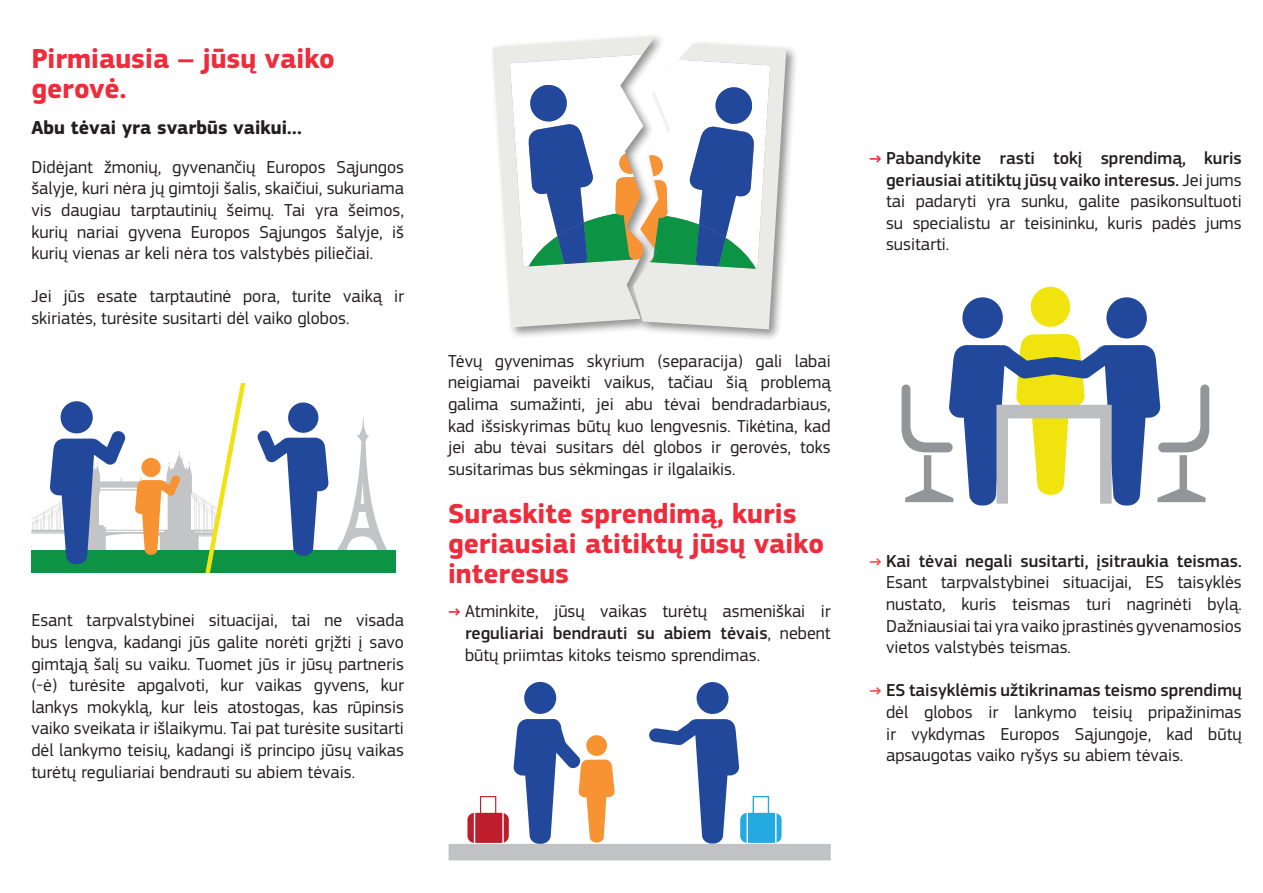
<style>
.page{position:relative;width:1263px;height:893px;background:#fff}
.page>*{position:absolute;margin:0;border:0;box-sizing:border-box;transform-origin:0 0}
.t1{font:700 28.5px/30px "EC Square Sans Pro";color:#ee2c3b}
.t2{font:700 19.5px "EC Square Sans Pro";color:#231f20}
.t3{font:18px/21.6px "EC Square Sans Pro";color:#231f20;text-align:justify}
.s1{font-weight:700;font-size:15.75px;color:#ee2c3b}
.s2{font-weight:500}
.s3{font-weight:700;font-size:15.75px;color:#ef4c48}
</style>
<div class="page">
<div style="left:1030px;top:287px;width:40px;height:40px;background:#f1e40e;border-radius:50%"></div>
<div style="left:962px;top:297px;width:41px;height:41px;background:#22489c;border-radius:50%"></div>
<div style="left:1106px;top:297px;width:41px;height:41px;background:#22489c;border-radius:50%"></div>
<svg style="left:901px;top:334px;width:309px;height:171px"></svg>
<div style="left:524px;top:682px;width:32px;height:32px;background:#22489c;border-radius:50%"></div>
<div style="left:696px;top:682px;width:32px;height:32px;background:#22489c;border-radius:50%"></div>
<svg style="left:449px;top:719px;width:382px;height:141px"></svg>
<div style="left:489px;top:33px;width:309px;height:308px;background:#231f20;opacity:.5"></div>
<svg style="left:493px;top:37px;width:162px;height:290px"></svg>
<svg style="left:510px;top:43px;width:276px;height:286px"></svg>
<div style="left:31px;top:551px;width:365px;height:22px;background:#0d9344"></div>
<div style="left:288px;top:402px;width:30px;height:31px;background:#22489c;border-radius:50%"></div>
<svg style="left:257px;top:430px;width:72px;height:126px"></svg>
<svg style="left:336px;top:417px;width:52px;height:134px"></svg>
<svg style="left:31px;top:383px;width:217px;height:190px"></svg>
<p class="t1" style="left:31px;top:45px;width:305px">Pirmiausia – jūsų vaiko gerovė.</p>
<p class="t2" style="left:31px;top:116px;width:272px">Abu tėvai yra svarbūs vaikui…</p>
<p class="t3" style="left:31px;top:156px;width:374px">Didėjant žmonių, gyvenančių Europos Sąjungos šalyje, kuri nėra jų gimtoji šalis, skaičiui, sukuriama vis daugiau tarptautinių šeimų. Tai yra šeimos, kurių nariai gyvena Europos Sąjungos šalyje, iš kurių vienas ar keli nėra tos valstybės piliečiai.</p>
<p class="t3" style="left:31px;top:286px;width:374px">Jei jūs esate tarptautinė pora, turite vaiką ir skiriatės, turėsite susitarti dėl vaiko globos.</p>
<p class="t3" style="left:31px;top:610px;width:374px">Esant tarpvalstybinei situacijai, tai ne visada bus lengva, kadangi jūs galite norėti grįžti į savo gimtąją šalį su vaiku. Tuomet jūs ir jūsų partneris (-ė) turėsite apgalvoti, kur vaikas gyvens, kur lankys mokyklą, kur leis atostogas, kas rūpinsis vaiko sveikata ir išlaikymu. Tai pat turėsite susitarti dėl lankymo teisių, kadangi iš principo jūsų vaikas turėtų reguliariai bendrauti su abiem tėvais.</p>
<p class="t3" style="left:886px;top:147px;width:357px;text-indent:-17px"><span class="s1">→</span> <span class="s2">Pabandykite rasti tokį sprendimą, kuris geriausiai atitiktų jūsų vaiko interesus.</span> Jei jums tai padaryti yra sunku, galite pasikonsultuoti su specialistu ar teisininku, kuris padės jums susitarti.</p>
<p class="t3" style="left:448px;top:350px;width:384px">Tėvų gyvenimas skyrium (separacija) gali labai neigiamai paveikti vaikus, tačiau šią problemą galima sumažinti, jei abu tėvai bendradarbiaus, kad išsiskyrimas būtų kuo lengvesnis. Tikėtina, kad jei abu tėvai susitars dėl globos ir gerovės, toks susitarimas bus sėkmingas ir ilgalaikis.</p>
<p class="t1" style="left:448px;top:499px;width:377px">Suraskite sprendimą, kuris geriausiai atitiktų jūsų vaiko interesus</p>
<p class="t3" style="left:465px;top:601px;width:367px;text-indent:-17px"><span class="s1">→</span> Atminkite, jūsų vaikas turėtų asmeniškai ir <span class="s2">reguliariai bendrauti su abiem tėvais</span>, nebent būtų priimtas kitoks teismo sprendimas.</p>
<p class="t3" style="left:886px;top:550px;width:357px;text-indent:-17px"><span class="s3">→</span> <span class="s2">Kai tėvai negali susitarti, įsitraukia teismas.<br></span>Esant tarpvalstybinei situacijai, ES taisyklės nustato, kuris teismas turi nagrinėti bylą.<br>Dažniausiai tai yra vaiko įprastinės gyvenamosios vietos valstybės teismas.</p>
<p class="t3" style="left:886px;top:680px;width:357px;text-indent:-17px"><span class="s3">→</span> <span class="s2">ES taisyklėmis užtikrinamas teismo sprendimų </span>dėl globos ir lankymo teisių pripažinimas ir vykdymas Europos Sąjungoje, kad būtų apsaugotas vaiko ryšys su abiem tėvais.</p>
</div>
